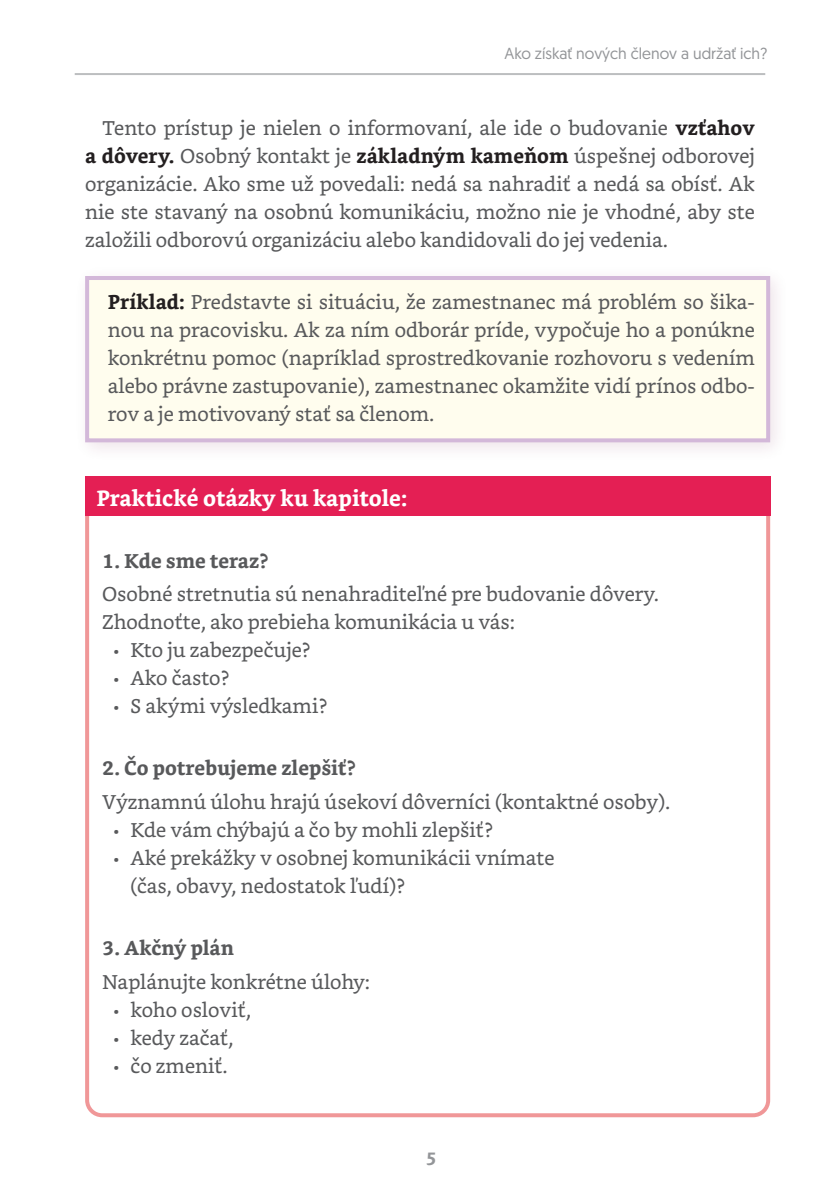
<style>
.page{position:relative;width:840px;height:1191px;background:#fff}
.page>*{position:absolute;margin:0;border:0;box-sizing:border-box;transform-origin:0 0}
.t1{font:700 22px "Bookerly";color:#fff}
.t2{font:20px/28px "Bookerly";color:#58595b;text-align:justify}
.t3{font:700 20px "Bookerly";color:#58595b}
.t4{font:700 18px "Bookerly";color:#939598}
.t5{font:16px "Geomanist";color:#939598}
.s1{font-weight:700;color:#231f20}
</style>
<div class="page">
<hr style="left:75px;top:73px;width:689px;height:2px;background:#bcbec0">
<div style="left:73px;top:264px;width:716px;height:198px;background:#6f1345;opacity:.12"></div>
<div style="left:85px;top:276px;width:684px;height:166px;background:#fffdee;border:4px solid #d3b8d9"></div>
<svg style="left:85px;top:476px;width:686px;height:642px"></svg>
<div style="left:85px;top:476px;width:684px;height:39px;background:#e41f54"></div>
<p class="t5" style="left:504px;top:43px;width:264px">Ako získať nových členov a udržať ich?</p>
<p class="t2" style="left:85px;top:114px;width:670px;text-indent:17px">Tento prístup je nielen o informovaní, ale ide o budovanie <span class="s1">vzťahov a dôvery.</span> Osobný kontakt je <span class="s1">základným kameňom</span> úspešnej odborovej organizácie. Ako sme už povedali: nedá sa nahradiť a nedá sa obísť. Ak nie ste stavaný na osobnú komunikáciu, možno nie je vhodné, aby ste založili odborovú organizáciu alebo kandidovali do jej vedenia.</p>
<p class="t2" style="left:108px;top:288px;width:648px"><span class="s1">Príklad:</span> Predstavte si situáciu, že zamestnanec má problém so šika&shy;nou na pracovisku. Ak za ním odborár príde, vypočuje ho a ponúkne konkrétnu pomoc (napríklad sprostredkovanie rozhovoru s vedením alebo právne zastupovanie), zamestnanec okamžite vidí prínos odbo&shy;rov a je motivovaný stať sa členom.</p>
<p class="t1" style="left:96px;top:485px;width:312px">Praktické otázky ku kapitole:</p>
<p class="t3" style="left:102px;top:549px;width:168px">1. Kde sme teraz?</p>
<p class="t2" style="left:102px;top:580px;width:558px">Osobné stretnutia sú nenahraditeľné pre budovanie dôvery.<br>Zhodnoťte, ako prebieha komunikácia u vás:</p>
<p class="t2" style="left:113px;top:636px;width:198px">• Kto ju zabezpečuje?</p>
<p class="t2" style="left:113px;top:664px;width:117px">• Ako často?</p>
<p class="t2" style="left:113px;top:692px;width:215px">• S akými výsledkami?</p>
<p class="t3" style="left:102px;top:757px;width:255px">2. Čo potrebujeme zlepšiť?</p>
<p class="t2" style="left:102px;top:788px;width:569px">Významnú úlohu hrajú úsekoví dôverníci (kontaktné osoby).</p>
<p class="t2" style="left:113px;top:816px;width:381px">• Kde vám chýbajú a čo by mohli zlepšiť?</p>
<p class="t2" style="left:130px;top:844px;width:425px;text-indent:-17px">• Aké prekážky v osobnej komunikácii vnímate (čas, obavy, nedostatok ľudí)?</p>
<p class="t3" style="left:102px;top:936px;width:133px">3. Akčný plán</p>
<p class="t2" style="left:102px;top:968px;width:269px">Naplánujte konkrétne úlohy:</p>
<p class="t2" style="left:113px;top:996px;width:139px">• koho osloviť,</p>
<p class="t2" style="left:113px;top:1024px;width:121px">• kedy začať,</p>
<p class="t2" style="left:113px;top:1052px;width:116px">• čo zmeniť.</p>
<p class="t4" style="left:425px;top:1148px;width:12px">5</p>
</div>
